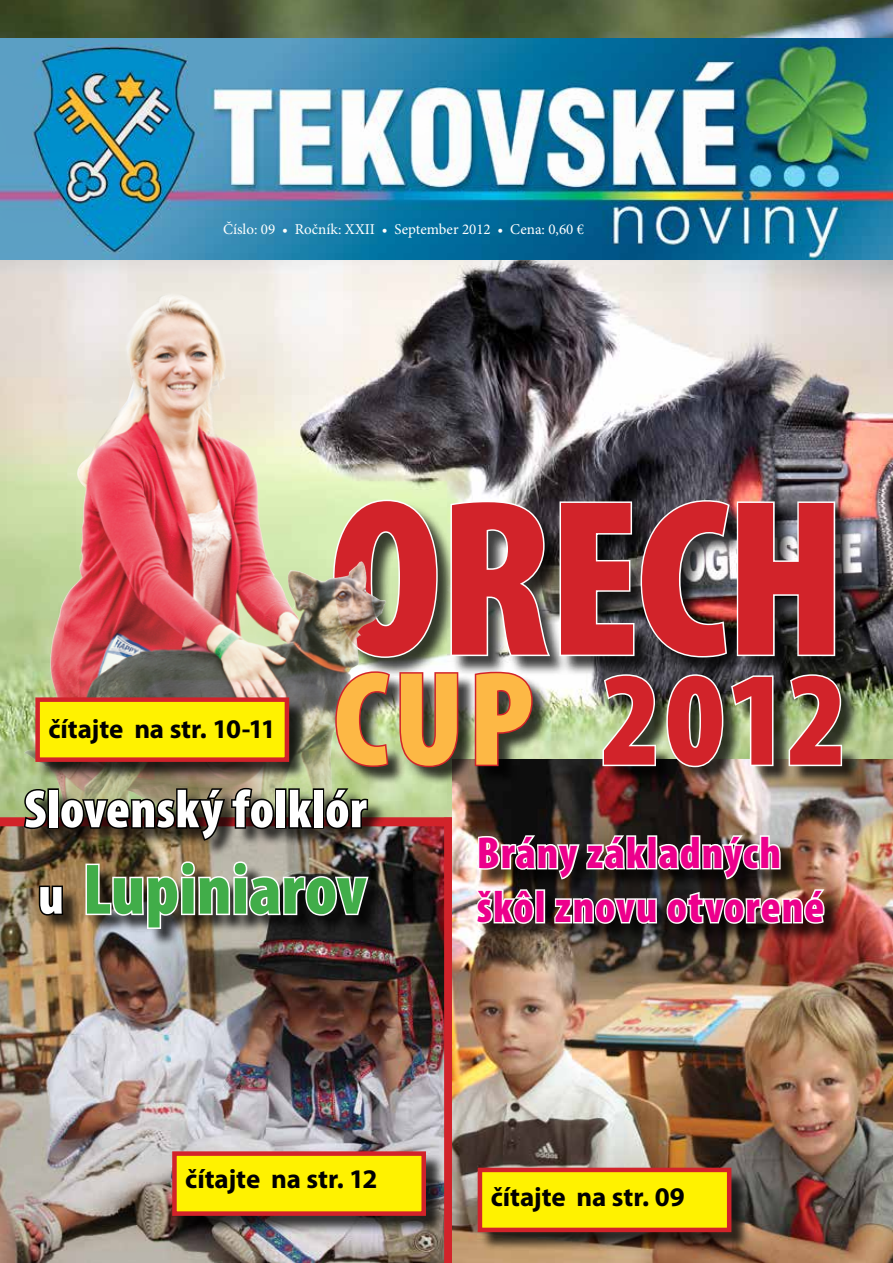
<style>
.page{position:relative;width:893px;height:1263px;background:#fff}
.page>*{position:absolute;margin:0;border:0;box-sizing:border-box;transform-origin:0 0}
.t1{font:900 condensed 225px "Mini Pro";letter-spacing:-.01em;color:#d2232a}
.t2{font:900 condensed 135px "Mini Pro";letter-spacing:.03em;color:#d2232a}
.t3{font:900 condensed 72px "Mini Pro";color:#41ad49}
.t4{font:900 condensed 54px "Mini Pro";letter-spacing:.005em;color:#fff}
.t5{font:900 condensed 45px/54px "Mini Pro";letter-spacing:.02em;color:#ec008c}
.t6{font:700 27px "Mini Pro";letter-spacing:-.005em;color:#000}
.t7{font:15px "Minion Pro";color:#fff}
.s1{color:#fdb845}
.s2{font-size:54px;color:#fff}
</style>
<div class="page">
<img style="left:0;top:0;width:893px;height:759px">
<img style="left:0;top:38px;width:893px;height:221px">
<div style="left:335px;top:501px;width:520px;height:177px;background:#000;opacity:.75"></div>
<svg style="left:500px;top:498px;width:337px;height:161px;background:#565252"></svg>
<div style="left:0;top:273px;width:500px;height:582px;background:#fff;opacity:.75"></div>
<img style="left:0;top:826px;width:444px;height:437px">
<div style="left:0;top:817px;width:453px;height:9px;background:#d2232a"></div>
<div style="left:444px;top:817px;width:9px;height:446px;background:#d2232a"></div>
<div style="left:174px;top:1153px;width:270px;height:81px;background:#000;opacity:.75"></div>
<div style="left:174px;top:1153px;width:250px;height:60px;background:#fff200"></div>
<div style="left:172px;top:1151px;width:254px;height:65px;border:4px solid #d2232a"></div>
<div style="left:27px;top:790px;width:360px;height:157px;background:#000;opacity:.75"></div>
<img style="left:453px;top:759px;width:440px;height:504px">
<div style="left:338px;top:674px;width:523px;height:112px;background:#000;opacity:.75"></div>
<img style="left:21px;top:669px;width:371px;height:261px">
<img style="left:398px;top:671px;width:62px;height:98px">
<img style="left:473px;top:670px;width:61px;height:98px">
<img style="left:600px;top:673px;width:57px;height:95px">
<img style="left:665px;top:673px;width:110px;height:96px">
<svg style="left:786px;top:673px;width:58px;height:95px;background:#7c846a"></svg>
<div style="left:479px;top:838px;width:364px;height:104px;background:#000;opacity:.75"></div>
<img style="left:473px;top:805px;width:354px;height:121px">
<div style="left:480px;top:1170px;width:270px;height:81px;background:#000;opacity:.75"></div>
<div style="left:480px;top:1170px;width:249px;height:60px;background:#fff200"></div>
<div style="left:478px;top:1168px;width:253px;height:64px;border:4px solid #d2232a"></div>
<p class="t7" style="left:223px;top:219px;width:362px">Číslo: 09 • Ročník: XXII • September 2012 • Cena: 0,60 €</p>
<p class="t6" style="left:48px;top:714px;width:229px">čítajte na str. 10-11</p>
<h1 class="t1" style="left:330px;top:454px;width:518px">ORECH</h1>
<h2 class="t2" style="left:334px;top:644px;width:515px"><span class="s1">CUP</span> 2012</h2>
<h3 class="t4" style="left:24px;top:779px;width:344px">Slovenský folklór</h3>
<h3 class="t3" style="left:38px;top:849px;width:330px"><span class="s2">u</span> Lupiniarov</h3>
<p class="t6" style="left:185px;top:1164px;width:194px">čítajte na str. 12</p>
<h3 class="t5" style="left:477px;top:826px;width:349px">Brány základných škôl znovu otvorené</h3>
<p class="t6" style="left:491px;top:1182px;width:196px">čítajte na str. 09</p>
</div>
